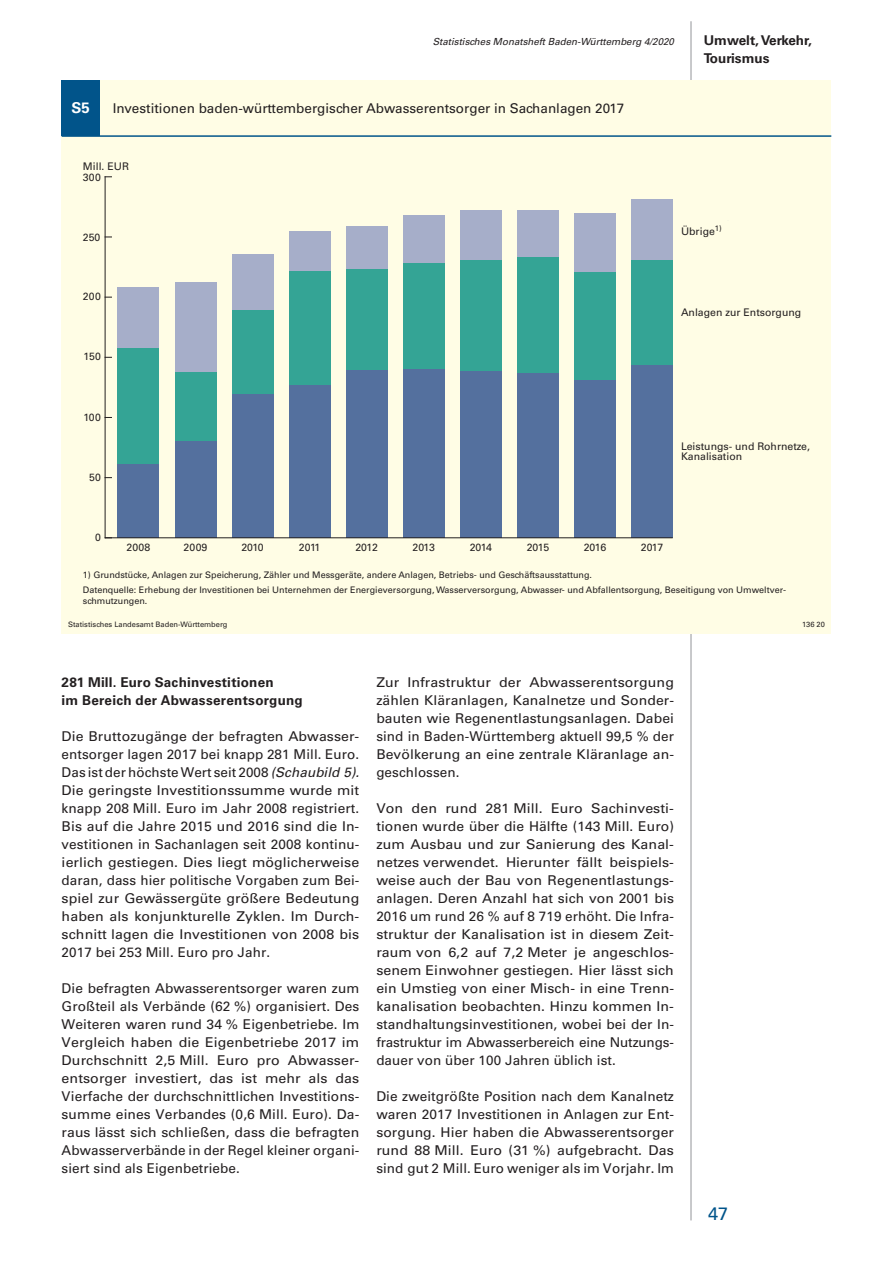
<style>
.page{position:relative;width:893px;height:1263px;background:#fff}
.page>*{position:absolute;margin:0;border:0;box-sizing:border-box;transform-origin:0 0}
.t1{font:18px "Univers";color:#01548a}
.t2{font:700 15px "Univers";color:#fff}
.t3{font:13.5px/18px "Univers";letter-spacing:.005em;color:#231f20;text-align:justify;scale:1.05 1}
.t4{font:13.5px/18px "Univers";letter-spacing:.005em;color:#231f20;text-align:justify}
.t5{font:13.5px/18px "Univers";letter-spacing:.005em;color:#231f20;text-align:justify;scale:1.04 1}
.t6{font:700 13.5px/18px "Univers";letter-spacing:.015em;color:#231f20}
.t7{font:10.5px/10.5px "Univers";color:#231f20}
.t8{font:italic 9.75px "Univers";color:#231f20}
.t9{font:9px/15px "Univers";color:#231f20}
.t10{font:7.5px "Univers";color:#231f20}
.s1{font-style:italic}
</style>
<div class="page">
<hr style="left:691px;top:21px;width:1px;height:1199px;background:#939598">
<div style="left:62px;top:81px;width:769px;height:553px;background:#fffde5"></div>
<div style="left:62px;top:81px;width:38px;height:55px;background:#01548a"></div>
<hr style="left:105px;top:177px;width:1px;height:361px;background:#231f20">
<div style="left:118px;top:287px;width:41px;height:61px;background:#a6aec9"></div>
<div style="left:175px;top:283px;width:41px;height:89px;background:#a6aec9"></div>
<div style="left:232px;top:254px;width:41px;height:56px;background:#a6aec9"></div>
<div style="left:289px;top:231px;width:41px;height:41px;background:#a6aec9"></div>
<div style="left:346px;top:226px;width:41px;height:43px;background:#a6aec9"></div>
<div style="left:403px;top:215px;width:41px;height:48px;background:#a6aec9"></div>
<div style="left:460px;top:210px;width:41px;height:50px;background:#a6aec9"></div>
<div style="left:517px;top:210px;width:42px;height:47px;background:#a6aec9"></div>
<div style="left:575px;top:213px;width:41px;height:59px;background:#a6aec9"></div>
<div style="left:632px;top:200px;width:41px;height:60px;background:#a6aec9"></div>
<div style="left:118px;top:348px;width:41px;height:116px;background:#34a495"></div>
<div style="left:175px;top:372px;width:41px;height:69px;background:#34a495"></div>
<div style="left:232px;top:310px;width:41px;height:85px;background:#34a495"></div>
<div style="left:289px;top:272px;width:41px;height:113px;background:#34a495"></div>
<div style="left:346px;top:269px;width:41px;height:101px;background:#34a495"></div>
<div style="left:403px;top:263px;width:41px;height:106px;background:#34a495"></div>
<div style="left:460px;top:260px;width:41px;height:112px;background:#34a495"></div>
<div style="left:517px;top:257px;width:42px;height:116px;background:#34a495"></div>
<div style="left:575px;top:272px;width:41px;height:108px;background:#34a495"></div>
<div style="left:632px;top:260px;width:41px;height:106px;background:#34a495"></div>
<div style="left:118px;top:464px;width:41px;height:74px;background:#54709e"></div>
<div style="left:175px;top:441px;width:41px;height:97px;background:#54709e"></div>
<div style="left:232px;top:395px;width:41px;height:143px;background:#54709e"></div>
<div style="left:289px;top:385px;width:41px;height:153px;background:#54709e"></div>
<div style="left:346px;top:370px;width:41px;height:168px;background:#54709e"></div>
<div style="left:403px;top:369px;width:41px;height:169px;background:#54709e"></div>
<div style="left:460px;top:372px;width:41px;height:166px;background:#54709e"></div>
<div style="left:517px;top:373px;width:42px;height:165px;background:#54709e"></div>
<div style="left:575px;top:380px;width:41px;height:158px;background:#54709e"></div>
<div style="left:632px;top:366px;width:41px;height:172px;background:#54709e"></div>
<hr style="left:105px;top:537px;width:568px;height:1px;background:#231f20">
<hr style="left:62px;top:135px;width:769px;height:2px;background:#01548a">
<p class="t8" style="left:433px;top:35px;width:243px">Statistisches Monatsheft Baden-Württemberg 4/2020</p>
<p class="t6" style="left:704px;top:31px;width:110px">Umwelt, Verkehr,<br>Tourismus</p>
<p class="t2" style="left:72px;top:99px;width:20px">S5</p>
<p class="t4" style="left:113px;top:99px;width:513px">Investitionen baden-württembergischer Abwasserentsorger in Sachanlagen 2017</p>
<p class="t7" style="left:83px;top:161px;width:48px">Mill. EUR<br>300</p>
<p class="t7" style="left:83px;top:232px;width:19px">250</p>
<p class="t7" style="left:83px;top:291px;width:19px">200</p>
<p class="t7" style="left:83px;top:351px;width:19px">150</p>
<p class="t7" style="left:681px;top:226px;width:42px">Übrige<sup>1)</sup></p>
<p class="t7" style="left:681px;top:307px;width:122px">Anlagen zur Entsorgung</p>
<p class="t7" style="left:83px;top:412px;width:19px">100</p>
<p class="t7" style="left:89px;top:472px;width:13px">50</p>
<p class="t7" style="left:95px;top:532px;width:7px">0</p>
<p class="t7" style="left:681px;top:441px;width:130px">Leistungs- und Rohrnetze,<br>Kanalisation</p>
<p class="t7" style="left:127px;top:542px;width:25px">2008</p>
<p class="t7" style="left:184px;top:542px;width:25px">2009</p>
<p class="t7" style="left:241px;top:542px;width:24px">2010</p>
<p class="t7" style="left:299px;top:542px;width:23px">2011</p>
<p class="t7" style="left:355px;top:542px;width:24px">2012</p>
<p class="t7" style="left:412px;top:542px;width:24px">2013</p>
<p class="t7" style="left:470px;top:542px;width:24px">2014</p>
<p class="t7" style="left:527px;top:542px;width:24px">2015</p>
<p class="t7" style="left:584px;top:542px;width:24px">2016</p>
<p class="t7" style="left:641px;top:542px;width:24px">2017</p>
<p class="t9" style="left:83px;top:568px;width:705px">1) Grundstücke, Anlagen zur Speicherung, Zähler und Messgeräte, andere Anlagen, Betriebs- und Geschäftsausstattung.<br>Datenquelle: Erhebung der Investitionen bei Unternehmen der Energieversorgung, Wasserversorgung, Abwasser- und Abfallentsorgung, Beseitigung von Umweltver-</p>
<p class="t9" style="left:83px;top:593px;width:66px">schmutzungen.</p>
<p class="t10" style="left:68px;top:620px;width:161px">Statistisches Landesamt Baden-Württemberg</p>
<p class="t10" style="left:802px;top:620px;width:24px">136 20</p>
<p class="t6" style="left:62px;top:673px;width:243px">281 Mill. Euro Sachinvestitionen<br>im Bereich der Abwasserentsorgung</p>
<p class="t5" style="left:62px;top:727px;width:288px">Die Bruttozugänge der befragten Abwasser&shy;entsorger lagen 2017 bei knapp 281 Mill. Euro.<br>Das ist der höchste Wert seit 2008 <span class="s1">(Schaubild 5).<br></span>Die geringste Investitionssumme wurde mit knapp 208 Mill. Euro im Jahr 2008 registriert.<br>Bis auf die Jahre 2015 und 2016 sind die In&shy;vestitionen in Sachanlagen seit 2008 kontinu&shy;ierlich gestiegen. Dies liegt möglicherweise daran, dass hier politische Vorgaben zum Bei&shy;spiel zur Gewässergüte größere Bedeutung haben als konjunkturelle Zyklen. Im Durch&shy;schnitt lagen die Investitionen von 2008 bis 2017 bei 253 Mill. Euro pro Jahr.</p>
<p class="t4" style="left:62px;top:979px;width:299px">Die befragten Abwasserentsorger waren zum Großteil als Verbände (62 %) organisiert. Des Weiteren waren rund 34 % Eigenbetriebe. Im Vergleich haben die Eigenbetriebe 2017 im Durchschnitt 2,5 Mill. Euro pro Abwasser&shy;entsorger investiert, das ist mehr als das Vierfache der durchschnittlichen Investitions&shy;summe eines Verbandes (0,6 Mill. Euro). Da&shy;raus lässt sich schließen, dass die befragten Abwasserverbände in der Regel kleiner organi&shy;siert sind als Eigenbetriebe.</p>
<p class="t3" style="left:376px;top:673px;width:285px">Zur Infrastruktur der Abwasserentsorgung zählen Kläranlagen, Kanalnetze und Sonder&shy;bauten wie Regenentlastungsanlagen. Dabei sind in Baden-Württemberg aktuell 99,5 % der Bevölkerung an eine zentrale Kläranlage an&shy;geschlossen.</p>
<p class="t3" style="left:376px;top:799px;width:285px">Von den rund 281 Mill. Euro Sachinvesti&shy;tionen wurde über die Hälfte (143 Mill. Euro) zum Ausbau und zur Sanierung des Kanal&shy;netzes verwendet. Hierunter fällt beispiels&shy;weise auch der Bau von Regenentlastungs&shy;anlagen. Deren Anzahl hat sich von 2001 bis 2016 um rund 26 % auf 8 719 erhöht. Die Infra&shy;struktur der Kanalisation ist in diesem Zeit&shy;raum von 6,2 auf 7,2 Meter je angeschlos&shy;senem Einwohner gestiegen. Hier lässt sich ein Umstieg von einer Misch- in eine Trenn&shy;kanalisation beobachten. Hinzu kommen In&shy;standhaltungsinvestitionen, wobei bei der In&shy;frastruktur im Abwasserbereich eine Nutzungs&shy;dauer von über 100 Jahren üblich ist.</p>
<p class="t4" style="left:376px;top:1087px;width:299px">Die zweitgrößte Position nach dem Kanalnetz waren 2017 Investitionen in Anlagen zur Ent&shy;sorgung. Hier haben die Abwasserentsorger rund 88 Mill. Euro (31 %) aufgebracht. Das sind gut 2 Mill. Euro weniger als im Vorjahr. Im</p>
<h1 class="t1" style="left:708px;top:1203px;width:22px">47</h1>
</div>
